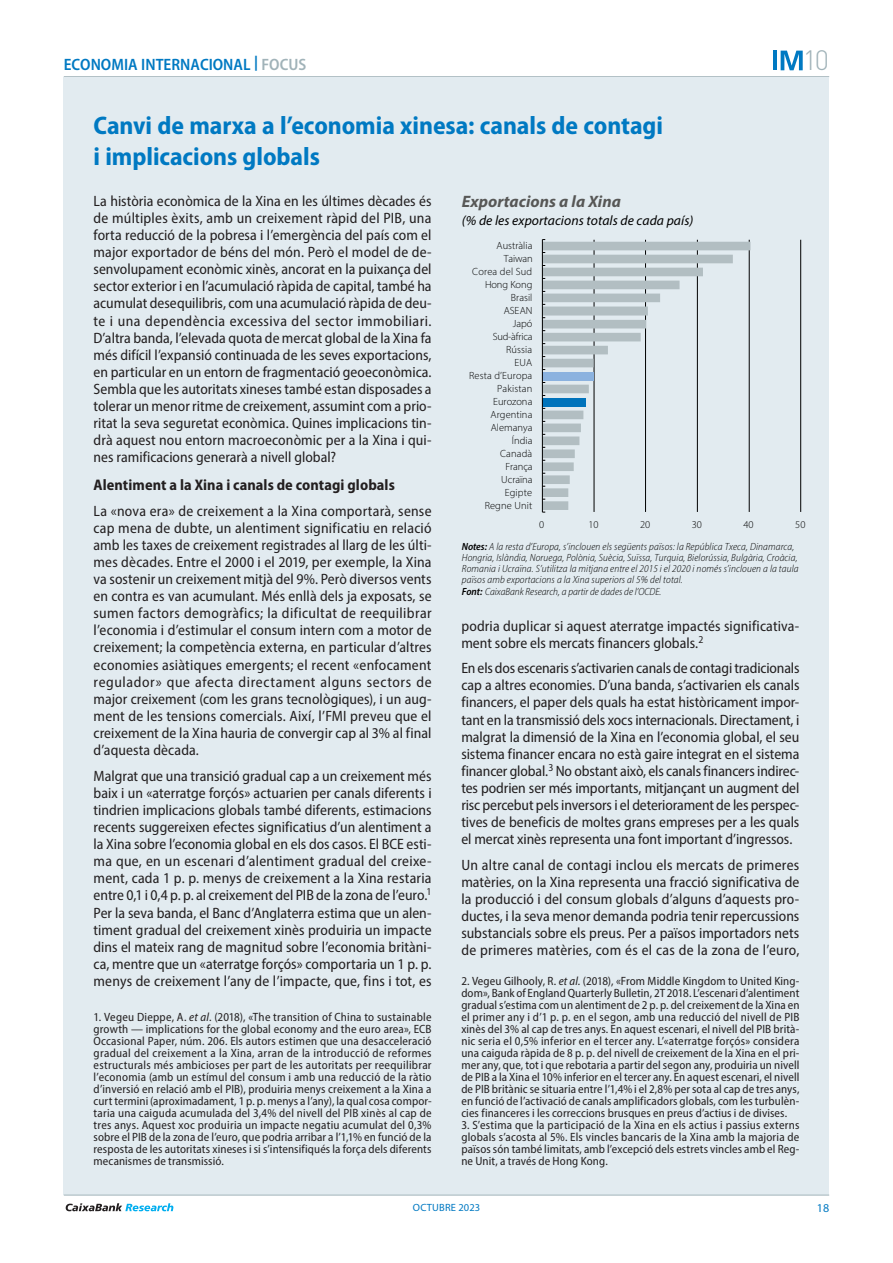
<style>
.page{position:relative;width:893px;height:1263px;background:#fff}
.page>*{position:absolute;margin:0;border:0;box-sizing:border-box;transform-origin:0 0}
.t1{font:300 27.6px "DIN Pro";color:#a1b3b9}
.Subt_Coyuntura{font:700 semi-condensed 25.5px/30.6px "Myriad Pro";letter-spacing:-.005em;color:#0079c2}
.t2{font:600 semi-condensed 16.5px "Myriad Pro";color:#0079c2}
.t3{font:italic 700 16.5px "Myriad Pro";letter-spacing:.005em;color:#575756}
.Subtitulo_Focus{font:700 semi-condensed 15.3px "Myriad Pro";letter-spacing:.005em;color:#231f20}
.Texto_Focus{font:semi-condensed 15px/17.1px "Myriad Pro";letter-spacing:.005em;color:#231f20;text-align:justify}
.t4{font:italic 13.65px "Myriad Pro";letter-spacing:.005em;color:#000}
.Notas_Focus{font:semi-condensed 12px/12px "Myriad Pro";letter-spacing:.01em;color:#231f20;text-align:justify}
.t5{font:12px "Myriad Pro";color:#0079c2}
.t6{font:italic 300 semi-condensed 10.5px/11.4px "Myriad Pro";letter-spacing:.01em;color:#000}
.t7{font:300 10.5px "Myriad Pro";letter-spacing:.005em;color:#000}
.t8{font:10.5px "Myriad Pro";letter-spacing:.02em;color:#0079c2}
.t9{font:300 10.5px "Myriad Pro";letter-spacing:-.015em;color:#000}
.s1{color:#a1b3b9}
.s2{font-style:italic}
.s3{font-weight:600}
</style>
<div class="page">
<hr style="left:64px;top:76px;width:765px;height:1px;background:#a1b3b9">
<div style="left:64px;top:77px;width:765px;height:1118px;background:#e2ebf0"></div>
<hr style="left:64px;top:1195px;width:765px;height:1px;background:#a1b3b9">
<svg style="left:66px;top:1203px;width:107px;height:8px"></svg>
<svg style="left:781px;top:51px;width:22px;height:19px"></svg>
<hr style="left:773px;top:51px;width:4px;height:19px;background:#0079c2">
<hr style="left:594px;top:240px;width:1px;height:272px;background:#000">
<hr style="left:645px;top:240px;width:1px;height:272px;background:#000">
<hr style="left:697px;top:240px;width:1px;height:272px;background:#000">
<hr style="left:749px;top:240px;width:1px;height:272px;background:#000">
<hr style="left:800px;top:240px;width:1px;height:272px;background:#000">
<svg style="left:543px;top:242px;width:207px;height:268px"></svg>
<hr style="left:542px;top:240px;width:1px;height:272px;background:#000">
<p class="t2" style="left:64px;top:54px;width:244px">ECONOMIA INTERNACIONAL <sup>|</sup> <span class="s1">FOCUS</span></p>
<h1 class="t1" style="left:803px;top:39px;width:28px">10</h1>
<p class="Subt_Coyuntura" style="left:94px;top:110px;width:571px">Canvi de marxa a l’economia xinesa: canals de contagi i implicacions globals</p>
<p class="Texto_Focus" style="left:94px;top:192px;width:340px">La història econòmica de la Xina en les últimes dècades és de múltiples èxits, amb un creixement ràpid del PIB, una forta reducció de la pobresa i l’emergència del país com el major exportador de béns del món. Però el model de de&shy;senvolupament econòmic xinès, ancorat en la puixança del sector exterior i en l’acumulació ràpida de capital, també ha acumulat desequilibris, com una acumulació ràpida de deu&shy;te i una dependència excessiva del sector immobiliari.<br>D’altra banda, l’elevada quota de mercat global de la Xina fa més difícil l’expansió continuada de les seves exportacions, en particular en un entorn de fragmentació geoeconòmica.<br>Sembla que les autoritats xineses també estan disposades a tolerar un menor ritme de creixement, assumint com a prio&shy;ritat la seva seguretat econòmica. Quines implicacions tin&shy;drà aquest nou entorn macroeconòmic per a la Xina i qui&shy;nes ramificacions generarà a nivell global?</p>
<p class="Subtitulo_Focus" style="left:94px;top:476px;width:303px">Alentiment a la Xina i canals de contagi globals</p>
<p class="Texto_Focus" style="left:94px;top:502px;width:340px">La «nova era» de creixement a la Xina comportarà, sense cap mena de dubte, un alentiment significatiu en relació amb les taxes de creixement registrades al llarg de les últi&shy;mes dècades. Entre el 2000 i el 2019, per exemple, la Xina va sostenir un creixement mitjà del 9%. Però diversos vents en contra es van acumulant. Més enllà dels ja exposats, se sumen factors demogràfics; la dificultat de reequilibrar l’economia i d’estimular el consum intern com a motor de creixement; la competència externa, en particular d’altres economies asiàtiques emergents; el recent «enfocament regulador» que afecta directament alguns sectors de major creixement (com les grans tecnològiques), i un aug&shy;ment de les tensions comercials. Així, l’FMI preveu que el creixement de la Xina hauria de convergir cap al 3% al final d’aquesta dècada.</p>
<p class="Texto_Focus" style="left:94px;top:767px;width:340px">Malgrat que una transició gradual cap a un creixement més baix i un «aterratge forçós» actuarien per canals diferents i tindrien implicacions globals també diferents, estimacions recents suggereixen efectes significatius d’un alentiment a la Xina sobre l’economia global en els dos casos. El BCE esti&shy;ma que, en un escenari d’alentiment gradual del creixe&shy;ment, cada 1 p. p. menys de creixement a la Xina restaria entre 0,1 i 0,4 p. p. al creixement del PIB de la zona de l’euro.<sup>1<br></sup>Per la seva banda, el Banc d’Anglaterra estima que un alen&shy;timent gradual del creixement xinès produiria un impacte dins el mateix rang de magnitud sobre l’economia britàni&shy;ca, mentre que un «aterratge forçós» comportaria un 1 p. p. menys de creixement l’any de l’impacte, que, fins i tot, es</p>
<p class="Notas_Focus" style="left:94px;top:1011px;width:340px">1. Vegeu Dieppe, A. <span class="s2">et al</span>. (2018), «The transition of China to sustainable growth — implications for the global economy and the euro area», ECB Occasional Paper, núm. 206. Els autors estimen que una desacceleració gradual del creixement a la Xina, arran de la introducció de reformes estructurals més ambicioses per part de les autoritats per reequilibrar l’economia (amb un estímul del consum i amb una reducció de la ràtio d’inversió en relació amb el PIB), produiria menys creixement a la Xina a curt termini (aproximadament, 1 p. p. menys a l’any), la qual cosa compor&shy;taria una caiguda acumulada del 3,4% del nivell del PIB xinès al cap de tres anys. Aquest xoc produiria un impacte negatiu acumulat del 0,3% sobre el PIB de la zona de l’euro, que podria arribar a l’1,1% en funció de la resposta de les autoritats xineses i si s’intensifiqués la força dels diferents mecanismes de transmissió.</p>
<p class="t3" style="left:462px;top:191px;width:161px">Exportacions a la Xina</p>
<p class="t4" style="left:462px;top:212px;width:233px">(% de les exportacions totals de cada país)</p>
<p class="t7" style="left:497px;top:240px;width:37px">Austràlia</p>
<p class="t7" style="left:504px;top:252px;width:30px">Taiwan</p>
<p class="t7" style="left:472px;top:265px;width:61px">Corea del Sud</p>
<p class="t7" style="left:485px;top:278px;width:49px">Hong Kong</p>
<p class="t7" style="left:511px;top:291px;width:23px">Brasil</p>
<p class="t7" style="left:504px;top:304px;width:30px">ASEAN</p>
<p class="t7" style="left:513px;top:317px;width:21px">Japó</p>
<p class="t9" style="left:493px;top:330px;width:41px">Sud-àfrica</p>
<p class="t7" style="left:506px;top:343px;width:28px">Rússia</p>
<p class="t7" style="left:514px;top:356px;width:19px">EUA</p>
<p class="t7" style="left:469px;top:369px;width:65px">Resta d’Europa</p>
<p class="t7" style="left:497px;top:382px;width:37px">Pakistan</p>
<p class="t7" style="left:493px;top:395px;width:41px">Eurozona</p>
<p class="t7" style="left:491px;top:408px;width:43px">Argentina</p>
<p class="t7" style="left:491px;top:421px;width:43px">Alemanya</p>
<p class="t7" style="left:512px;top:434px;width:22px">Índia</p>
<p class="t7" style="left:500px;top:447px;width:34px">Canadà</p>
<p class="t7" style="left:506px;top:460px;width:28px">França</p>
<p class="t7" style="left:501px;top:473px;width:33px">Ucraïna</p>
<p class="t7" style="left:505px;top:486px;width:29px">Egipte</p>
<p class="t7" style="left:485px;top:499px;width:49px">Regne Unit</p>
<p class="t7" style="left:539px;top:518px;width:7px">0</p>
<p class="t7" style="left:588px;top:518px;width:12px">10</p>
<p class="t7" style="left:640px;top:518px;width:12px">20</p>
<p class="t7" style="left:692px;top:518px;width:12px">30</p>
<p class="t7" style="left:743px;top:518px;width:12px">40</p>
<p class="t7" style="left:795px;top:518px;width:12px">50</p>
<p class="t6" style="left:462px;top:540px;width:338px"><span class="s3">Notes:</span> A la resta d’Europa, s’inclouen els següents països: la República Txeca, Dinamarca, Hongria, Islàndia, Noruega, Polònia, Suècia, Suïssa, Turquia, Bielorússia, Bulgària, Croàcia, Romania i Ucraïna. S’utilitza la mitjana entre el 2015 i el 2020 i només s’inclouen a la taula països amb exportacions a la Xina superiors al 5% del total.<br><span class="s3">Font:</span> CaixaBank Research, a partir de dades de l’OCDE.</p>
<p class="Texto_Focus" style="left:461px;top:617px;width:340px">podria duplicar si aquest aterratge impactés significativa&shy;ment sobre els mercats financers globals.<sup>2</sup></p>
<p class="Texto_Focus" style="left:461px;top:659px;width:340px">En els dos escenaris s’activarien canals de contagi tradicionals cap a altres economies. D’una banda, s’activarien els canals financers, el paper dels quals ha estat històricament impor&shy;tant en la transmissió dels xocs internacionals. Directament, i malgrat la dimensió de la Xina en l’economia global, el seu sistema financer encara no està gaire integrat en el sistema financer global.<sup>3</sup> No obstant això, els canals financers indirec&shy;tes podrien ser més importants, mitjançant un augment del risc percebut pels inversors i el deteriorament de les perspec&shy;tives de beneficis de moltes grans empreses per a les quals el mercat xinès representa una font important d’ingressos.</p>
<p class="Texto_Focus" style="left:461px;top:856px;width:340px">Un altre canal de contagi inclou els mercats de primeres matèries, on la Xina representa una fracció significativa de la producció i del consum globals d’alguns d’aquests pro&shy;ductes, i la seva menor demanda podria tenir repercussions substancials sobre els preus. Per a països importadors nets de primeres matèries, com és el cas de la zona de l’euro,</p>
<p class="Notas_Focus" style="left:461px;top:975px;width:340px">2. Vegeu Gilhooly, R. <span class="s2">et al.</span> (2018), «From Middle Kingdom to United King&shy;dom», Bank of England Quarterly Bulletin, 2T 2018. L’escenari d’alentiment gradual s’estima com un alentiment de 2 p. p. del creixement de la Xina en el primer any i d’1 p. p. en el segon, amb una reducció del nivell de PIB xinès del 3% al cap de tres anys. En aquest escenari, el nivell del PIB brità&shy;nic seria el 0,5% inferior en el tercer any. L’«aterratge forçós» considera una caiguda ràpida de 8 p. p. del nivell de creixement de la Xina en el pri&shy;mer any, que, tot i que rebotaria a partir del segon any, produiria un nivell de PIB a la Xina el 10% inferior en el tercer any. En aquest escenari, el nivell de PIB britànic se situaria entre l’1,4% i el 2,8% per sota al cap de tres anys, en funció de l’activació de canals amplificadors globals, com les turbulèn&shy;cies financeres i les correccions brusques en preus d’actius i de divises.</p>
<p class="Notas_Focus" style="left:461px;top:1119px;width:340px">3. S’estima que la participació de la Xina en els actius i passius externs globals s’acosta al 5%. Els vincles bancaris de la Xina amb la majoria de països són també limitats, amb l’excepció dels estrets vincles amb el Reg&shy;ne Unit, a través de Hong Kong.</p>
<p class="t8" style="left:413px;top:1201px;width:69px">OCTUBRE 2023</p>
<p class="t5" style="left:817px;top:1201px;width:14px">18</p>
</div>
